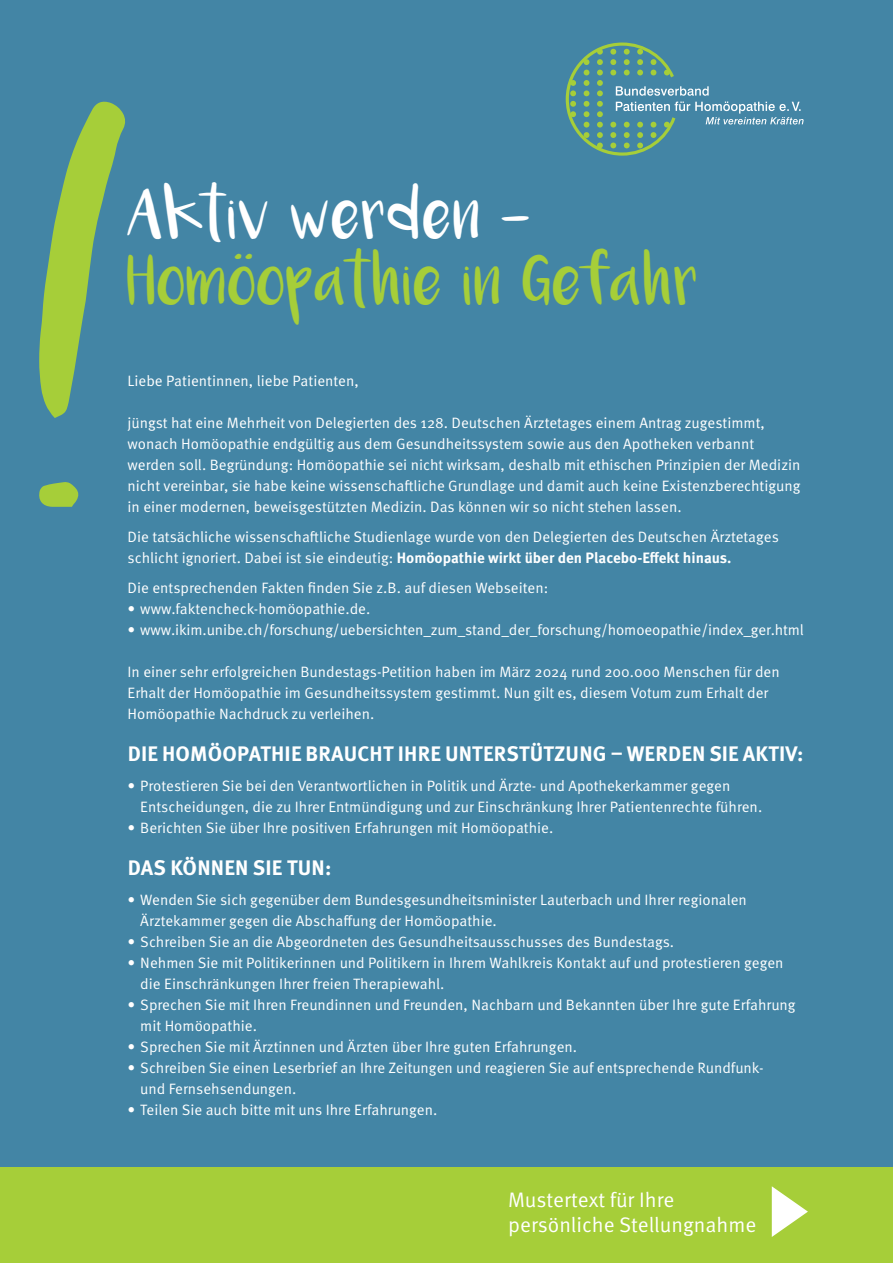
<style>
.page{position:relative;width:893px;height:1263px;background:#fff}
.page>*{position:absolute;margin:0;border:0;box-sizing:border-box;transform-origin:0 0}
.t1{font:300px "Luna";color:#a6ce39}
.t2{font:37.5px "Luna";letter-spacing:.04em;color:#a6ce39}
.t3{font:37.5px "Luna";letter-spacing:.04em;color:#fff}
.t4{font:700 21px "Meta Pro";letter-spacing:.01em;color:#fff}
.t5{font:21px/25.2px "Meta Pro Norm";color:#fff}
.t6{font:15px/21px "Meta Pro Norm";color:#fff}
.t7{font:700 15px "Meta Pro";color:#fff}
.s1{font-family:"Meta Pro Norm";font-weight:400}
</style>
<div class="page">
<div style="left:0;top:1167px;width:893px;height:96px;background:#a6ce39"></div>
<div style="left:0;top:0;width:893px;height:1167px;background:#4385a5"></div>
<svg style="left:566px;top:43px;width:238px;height:113px"></svg>
<svg style="left:772px;top:1186px;width:36px;height:51px"></svg>
<h1 class="t1" style="left:39px;top:227px;width:105px">!</h1>
<h2 class="t3" style="left:128px;top:204px;width:404px">Aktiv werden -</h2>
<h2 class="t2" style="left:128px;top:270px;width:572px">Homoopathie in Gefahr</h2>
<h2 class="t2" style="left:235px;top:224px;width:19px">..</h2>
<p class="t6" style="left:128px;top:369px;width:233px">Liebe Patientinnen, liebe Patienten,</p>
<p class="t6" style="left:128px;top:411px;width:674px">jüngst hat eine Mehrheit von Delegierten des 128. Deutschen Ärztetages einem Antrag zugestimmt, wonach Homöopathie endgültig aus dem Gesundheitssystem sowie aus den Apotheken verbannt werden soll. Begründung: Homöopathie sei nicht wirksam, deshalb mit ethischen Prinzipien der Medizin nicht vereinbar, sie habe keine wissenschaftliche Grundlage und damit auch keine Existenzberechtigung in einer modernen, beweisgestützten Medizin. Das können wir so nicht stehen lassen.</p>
<p class="t6" style="left:128px;top:525px;width:653px">Die tatsächliche wissenschaftliche Studienlage wurde von den Delegierten des Deutschen Ärztetages</p>
<p class="t7" style="left:128px;top:546px;width:605px"><span class="s1">schlicht ignoriert. Dabei ist sie eindeutig:</span> Homöopathie wirkt über den Placebo-Effekt hinaus.</p>
<p class="t6" style="left:128px;top:576px;width:422px">Die entsprechenden Fakten finden Sie z.B. auf diesen Webseiten:</p>
<p class="t6" style="left:128px;top:597px;width:244px">• www.faktencheck-homöopathie.de.</p>
<p class="t6" style="left:128px;top:618px;width:678px">• www.ikim.unibe.ch/forschung/uebersichten_zum_stand_der_forschung/homoeopathie/index_ger.html</p>
<p class="t6" style="left:128px;top:660px;width:654px">In einer sehr erfolgreichen Bundestags-Petition haben im März 2024 rund 200.000 Menschen für den<br>Erhalt der Homöopathie im Gesundheitssystem gestimmt. Nun gilt es, diesem Votum zum Erhalt der<br>Homöopathie Nachdruck zu verleihen.</p>
<h3 class="t4" style="left:128px;top:737px;width:677px">DIE HOMÖOPATHIE BRAUCHT IHRE UNTERSTÜTZUNG – WERDEN SIE AKTIV:</h3>
<p class="t6" style="left:140px;top:774px;width:623px;text-indent:-13px">• Protestieren Sie bei den Verantwortlichen in Politik und Ärzte- und Apothekerkammer gegen<br>Entscheidungen, die zu Ihrer Entmündigung und zur Einschränkung Ihrer Patientenrechte führen.</p>
<p class="t6" style="left:128px;top:816px;width:427px">• Berichten Sie über Ihre positiven Erfahrungen mit Homöopathie.</p>
<h3 class="t4" style="left:128px;top:851px;width:205px">DAS KÖNNEN SIE TUN:</h3>
<p class="t6" style="left:140px;top:888px;width:608px;text-indent:-13px">• Wenden Sie sich gegenüber dem Bundesgesundheitsminister Lauterbach und Ihrer regionalen<br>Ärztekammer gegen die Abschaffung der Homöopathie.</p>
<p class="t6" style="left:128px;top:930px;width:548px">• Schreiben Sie an die Abgeordneten des Gesundheitsausschusses des Bundestags.</p>
<p class="t6" style="left:140px;top:951px;width:645px;text-indent:-13px">• Nehmen Sie mit Politikerinnen und Politikern in Ihrem Wahlkreis Kontakt auf und protestieren gegen die Einschränkungen Ihrer freien Therapiewahl.</p>
<p class="t6" style="left:140px;top:993px;width:657px;text-indent:-13px">• Sprechen Sie mit Ihren Freundinnen und Freunden, Nachbarn und Bekannten über Ihre gute Erfahrung mit Homöopathie.</p>
<p class="t6" style="left:128px;top:1035px;width:451px">• Sprechen Sie mit Ärztinnen und Ärzten über Ihre guten Erfahrungen.</p>
<p class="t6" style="left:140px;top:1056px;width:625px;text-indent:-13px">• Schreiben Sie einen Leserbrief an Ihre Zeitungen und reagieren Sie auf entsprechende Rundfunk&shy;und Fernsehsendungen.</p>
<p class="t6" style="left:128px;top:1098px;width:311px">• Teilen Sie auch bitte mit uns Ihre Erfahrungen.</p>
<h3 class="t5" style="left:508px;top:1185px;width:250px">Mustertext für Ihre persönliche Stellungnahme</h3>
</div>
